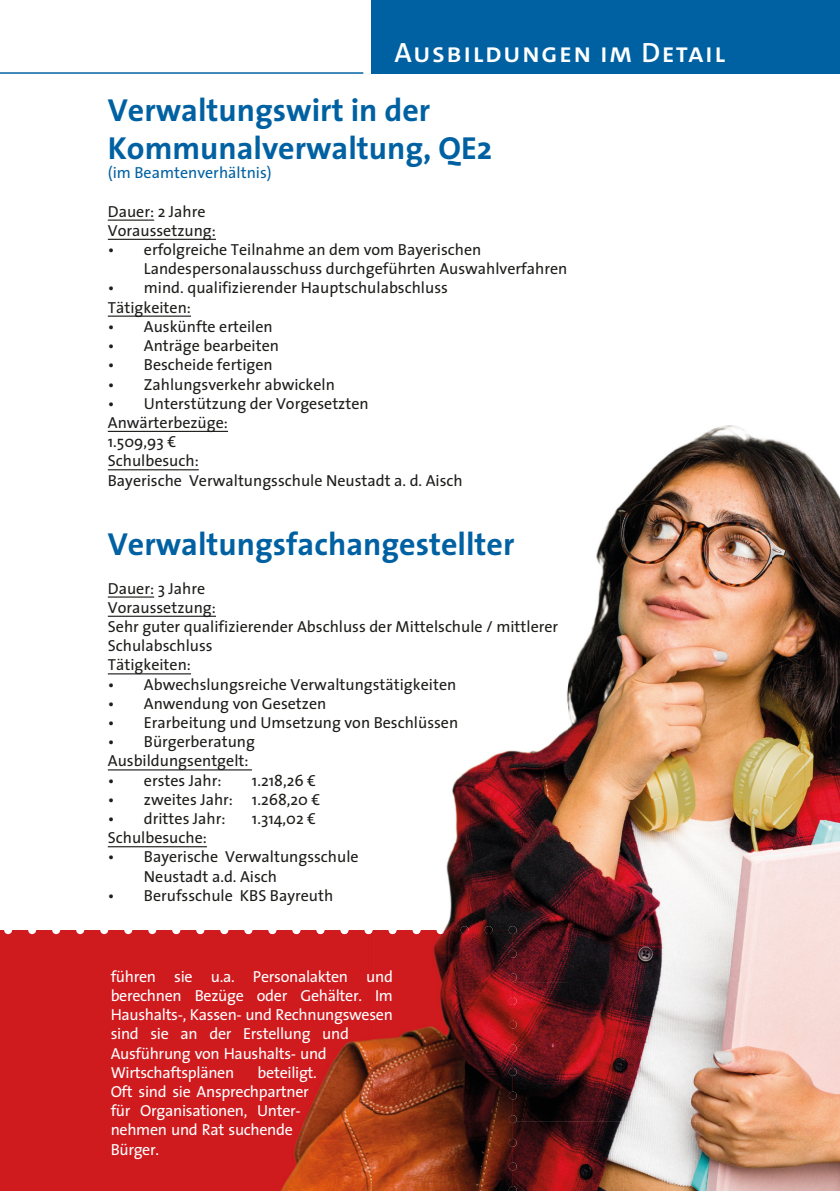
<style>
.page{position:relative;width:840px;height:1191px;background:#fff}
.page>*{position:absolute;margin:0;border:0;box-sizing:border-box;transform-origin:0 0}
.t1{font:700 32px/38.4px "The Sans";color:#0061a2}
.t2{font:600 28px "The Sans";letter-spacing:.05em;color:#fff}
.t3{font:16px/19.2px "The Sans";color:#1d1d1b}
.t4{font:16px/19.2px "The Sans";letter-spacing:-.02em;color:#fff}
.t5{font:16px "The Sans";color:#0061a2}
</style>
<div class="page">
<div style="left:0;top:930px;width:161px;height:261px;background:#cf1a1e"></div>
<hr style="left:0;top:72px;width:363px;height:2px;background:#0263a3">
<div style="left:371px;top:0;width:468px;height:74px;background:#0061a2"></div>
<img style="left:161px;top:425px;width:610px;height:418px">
<img style="left:771px;top:439px;width:68px;height:752px">
<img style="left:446px;top:843px;width:326px;height:139px">
<img style="left:516px;top:982px;width:256px;height:209px">
<img style="left:161px;top:930px;width:351px;height:261px">
<img style="left:508px;top:949px;width:8px;height:242px">
<img style="left:172px;top:926px;width:320px;height:8px">
<svg style="left:508px;top:926px;width:8px;height:8px"></svg>
<hr style="left:108px;top:219px;width:46px;height:2px;background:#1d1d1b">
<hr style="left:108px;top:239px;width:108px;height:1px;background:#1d1d1b">
<hr style="left:108px;top:315px;width:83px;height:2px;background:#1d1d1b">
<hr style="left:108px;top:431px;width:120px;height:1px;background:#1d1d1b">
<hr style="left:108px;top:469px;width:91px;height:1px;background:#1d1d1b">
<hr style="left:108px;top:596px;width:46px;height:1px;background:#1d1d1b">
<hr style="left:108px;top:615px;width:108px;height:2px;background:#1d1d1b">
<hr style="left:108px;top:673px;width:83px;height:1px;background:#1d1d1b">
<hr style="left:108px;top:769px;width:144px;height:1px;background:#1d1d1b">
<hr style="left:108px;top:846px;width:99px;height:1px;background:#1d1d1b">
<h2 class="t2" style="left:394px;top:34px;width:332px">AUSBILDUNGEN IM DETAIL</h2>
<h1 class="t1" style="left:108px;top:90px;width:385px">Verwaltungswirt in der<br>Kommunalverwaltung, QE2</h1>
<p class="t5" style="left:108px;top:159px;width:165px">(im Beamtenverhältnis)</p>
<p class="t3" style="left:108px;top:201px;width:110px">Dauer: 2 Jahre<br>Voraussetzung:</p>
<p class="t3" style="left:144px;top:239px;width:425px;text-indent:-36px">• erfolgreiche Teilnahme an dem vom Bayerischen<br>Landespersonalausschuss durchgeführten Auswahlverfahren</p>
<p class="t3" style="left:108px;top:278px;width:341px">• mind. qualifizierender Hauptschulabschluss<br>Tätigkeiten:</p>
<p class="t3" style="left:108px;top:316px;width:166px">• Auskünfte erteilen</p>
<p class="t3" style="left:108px;top:335px;width:173px">• Anträge bearbeiten</p>
<p class="t3" style="left:108px;top:355px;width:166px">• Bescheide fertigen</p>
<p class="t3" style="left:108px;top:374px;width:228px">• Zahlungsverkehr abwickeln</p>
<p class="t3" style="left:108px;top:393px;width:356px">• Unterstützung der Vorgesetzten<br>Anwärterbezüge:<br>1.509,93 €<br>Schulbesuch:<br>Bayerische Verwaltungsschule Neustadt a. d. Aisch</p>
<h1 class="t1" style="left:108px;top:524px;width:408px">Verwaltungsfachangestellter</h1>
<p class="t3" style="left:108px;top:578px;width:452px">Dauer: 3 Jahre<br>Voraussetzung:<br>Sehr guter qualifizierender Abschluss der Mittelschule / mittlerer<br>Schulabschluss<br>Tätigkeiten:</p>
<p class="t3" style="left:108px;top:674px;width:350px">• Abwechslungsreiche Verwaltungstätigkeiten</p>
<p class="t3" style="left:108px;top:693px;width:220px">• Anwendung von Gesetzen</p>
<p class="t3" style="left:108px;top:712px;width:352px">• Erarbeitung und Umsetzung von Beschlüssen</p>
<p class="t3" style="left:108px;top:731px;width:149px">• Bürgerberatung<br>Ausbildungsentgelt:</p>
<p class="t3" style="left:108px;top:770px;width:115px">• erstes Jahr:</p>
<p class="t3" style="left:252px;top:770px;width:65px">1.218,26 €</p>
<p class="t3" style="left:108px;top:789px;width:214px">• zweites Jahr: 1.268,20 €</p>
<p class="t3" style="left:108px;top:808px;width:119px">• drittes Jahr:</p>
<p class="t3" style="left:252px;top:808px;width:66px">1.314,02 €</p>
<p class="t3" style="left:108px;top:827px;width:101px">Schulbesuche:</p>
<p class="t3" style="left:144px;top:847px;width:216px;text-indent:-36px">• Bayerische Verwaltungsschule<br>Neustadt a.d. Aisch</p>
<p class="t3" style="left:108px;top:885px;width:227px">• Berufsschule KBS Bayreuth</p>
<p class="t4" style="left:111px;top:966px;width:284px">führen sie u.a. Personalakten und berechnen Bezüge oder Gehälter. Im<br>Haushalts-, Kassen- und Rechnungswesen sind sie an der Erstellung und<br>Ausführung von Haushalts- und<br>Wirtschaftsplänen</p>
<p class="t4" style="left:111px;top:1062px;width:207px;text-indent:147px">beteiligt.<br>Oft sind sie Ansprechpartner für Organisationen, Unter&shy;nehmen und Rat suchende<br>Bürger.</p>
</div>
